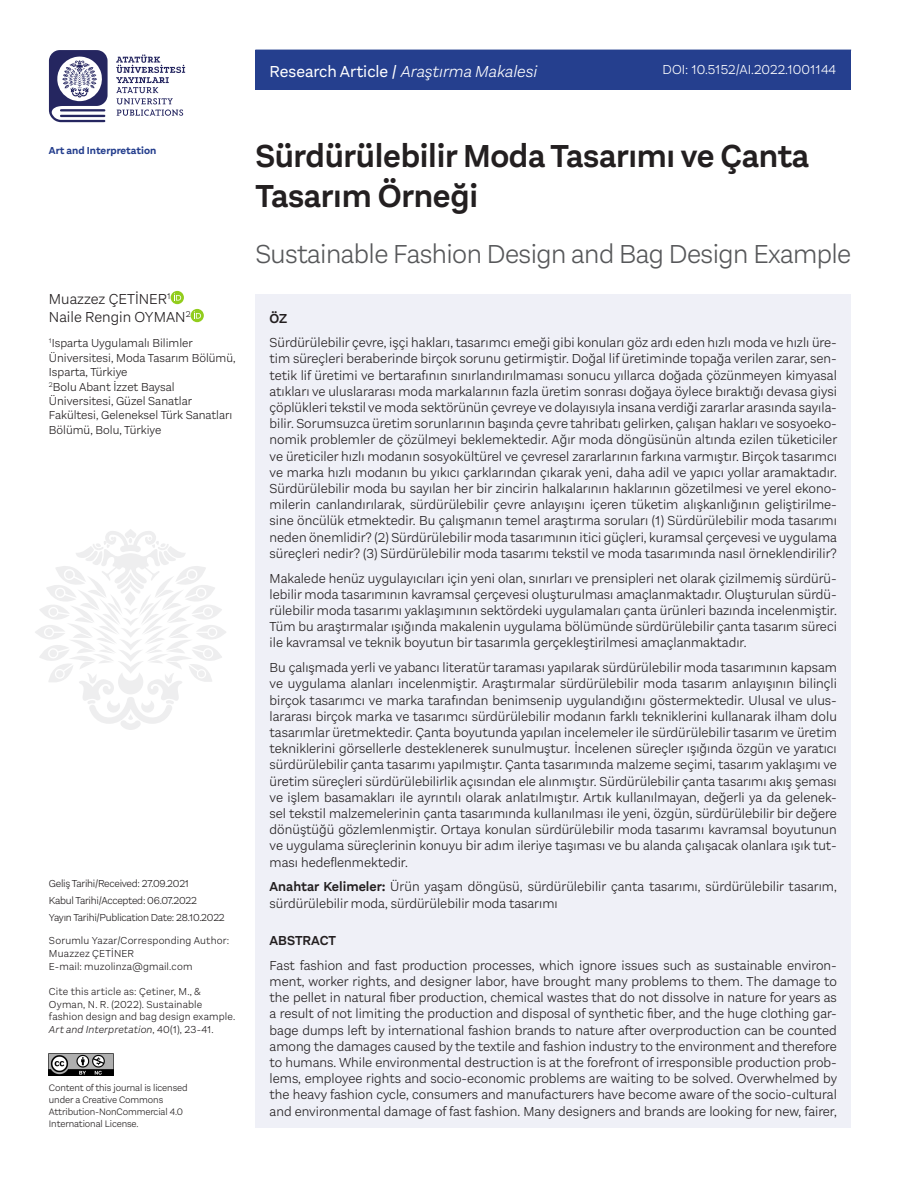
<style>
.page{position:relative;width:915px;height:1191px;background:#fff}
.page>*{position:absolute;margin:0;border:0;box-sizing:border-box;transform-origin:0 0}
.t1{font:600 33px/39.6px "Aestetico";letter-spacing:-.01em;color:#231f20}
.t2{font:300 27px "Aestetico";letter-spacing:-.02em;color:#57585a}
.t3{font:italic 300 16.5px "Aestetico";color:#fff}
.t4{font:300 15px/18px "Aestetico";color:#231f20}
.t5{font:300 13.5px/16.2px "Aestetico";color:#231f20;text-align:justify}
.t6{font:300 13.5px "Aestetico";color:#fff}
.t7{font:600 13.5px "Aestetico";color:#231f20}
.t8{font:300 12px/14.4px "Aestetico";color:#231f20}
.t9{font:300 10.5px/12.6px "Aestetico";letter-spacing:.01em;color:#231f20}
.t10{font:300 10.5px/16.8px "Aestetico";letter-spacing:-.025em;color:#231f20}
.t11{font:700 10.5px "Aestetico";color:#253f8e}
.t12{font:300 9.75px/12px "Aestetico";letter-spacing:-.01em;color:#231f20}
.s1{font-weight:400;font-style:normal}
.s2{font-style:italic}
.s3{font-weight:600}
</style>
<div class="page">
<svg style="left:35px;top:529px;width:191px;height:201px"></svg>
<svg style="left:116px;top:54px;width:69px;height:62px"></svg>
<svg style="left:49px;top:50px;width:58px;height:72px"></svg>
<div style="left:255px;top:50px;width:595px;height:39px;background:#253f8e"></div>
<div style="left:255px;top:294px;width:595px;height:48px;background:#eff0f7"></div>
<div style="left:255px;top:320px;width:595px;height:250px;background:#eff0f7"></div>
<div style="left:255px;top:556px;width:595px;height:103px;background:#eff0f7"></div>
<div style="left:255px;top:645px;width:595px;height:234px;background:#eff0f7"></div>
<div style="left:255px;top:864px;width:595px;height:64px;background:#eff0f7"></div>
<div style="left:255px;top:917px;width:595px;height:48px;background:#eff0f7"></div>
<div style="left:255px;top:943px;width:595px;height:185px;background:#eff0f7"></div>
<svg style="left:171px;top:291px;width:13px;height:13px"></svg>
<svg style="left:174px;top:293px;width:7px;height:7px"></svg>
<svg style="left:190px;top:309px;width:14px;height:13px"></svg>
<svg style="left:194px;top:311px;width:7px;height:7px"></svg>
<img style="left:49px;top:1053px;width:65px;height:22px">
<p class="t3" style="left:269px;top:62px;width:269px"><span class="s1">Research Article /</span> Araştırma Makalesi</p>
<p class="t6" style="left:662px;top:62px;width:175px">doi : 10.5152/AI.2022.1001144</p>
<p class="t11" style="left:49px;top:144px;width:109px">Art and Interpretation</p>
<p class="t4" style="left:49px;top:290px;width:143px">Muazzez ÇETİNER<sup>1<br></sup>Naile Rengin OYMAN<sup>2</sup></p>
<p class="t8" style="left:49px;top:336px;width:188px"><sup>1</sup>Isparta Uygulamalı Bilimler<br>Üniversitesi, Moda Tasarım Bölümü,<br>Isparta, Türkiye<br><sup>2</sup>Bolu Abant İzzet Baysal<br>Üniversitesi, Güzel Sanatlar<br>Fakültesi, Geleneksel Türk Sanatları<br>Bölümü, Bolu, Türkiye</p>
<p class="t10" style="left:49px;top:875px;width:177px">Geliş Tarihi/Received: 27.09.2021<br>Kabul Tarihi/Accepted: 06.07.2022<br>Yayın Tarihi/Publication Date: 28.10.2022</p>
<p class="t9" style="left:49px;top:934px;width:182px">Sorumlu Yazar/Corresponding Author:<br>Muazzez ÇETİNER<br>E-mail: muzolinza@gmail.com</p>
<p class="t9" style="left:49px;top:985px;width:188px">Cite this article as: Çetiner, M., &amp; Oyman, N. R. (2022). Sustainable fashion design and bag design example.<br><span class="s2">Art and Interpretation</span>, 40(1), 23-41.</p>
<p class="t12" style="left:49px;top:1081px;width:140px">Content of this journal is licensed under a Creative Commons<br>Attribution-NonCommercial 4.0<br>International License.</p>
<h1 class="t1" style="left:255px;top:137px;width:555px">Sürdürülebilir Moda Tasarımı ve Çanta<br>Tasarım Örneği</h1>
<h2 class="t2" style="left:255px;top:239px;width:597px">Sustainable Fashion Design and Bag Design Example</h2>
<p class="t7" style="left:269px;top:310px;width:19px">ÖZ</p>
<p class="t5" style="left:269px;top:334px;width:569px">Sürdürülebilir çevre, işçi hakları, tasarımcı emeği gibi konuları göz ardı eden hızlı moda ve hızlı üre&shy;tim süreçleri beraberinde birçok sorunu getirmiştir. Doğal lif üretiminde topağa verilen zarar, sen&shy;tetik lif üretimi ve bertarafının sınırlandırılmaması sonucu yıllarca doğada çözünmeyen kimyasal atıkları ve uluslararası moda markalarının fazla üretim sonrası doğaya öylece bıraktığı devasa giysi çöplükleri tekstil ve moda sektörünün çevreye ve dolayısıyla insana verdiği zararlar arasında sayıla&shy;bilir. Sorumsuzca üretim sorunlarının başında çevre tahribatı gelirken, çalışan hakları ve sosyoeko&shy;nomik problemler de çözülmeyi beklemektedir. Ağır moda döngüsünün altında ezilen tüketiciler ve üreticiler hızlı modanın sosyokültürel ve çevresel zararlarının farkına varmıştır. Birçok tasarımcı ve marka hızlı modanın bu yıkıcı çarklarından çıkarak yeni, daha adil ve yapıcı yollar aramaktadır.<br>Sürdürülebilir moda bu sayılan her bir zincirin halkalarının haklarının gözetilmesi ve yerel ekono&shy;milerin canlandırılarak, sürdürülebilir çevre anlayışını içeren tüketim alışkanlığının geliştirilme&shy;sine öncülük etmektedir. Bu çalışmanın temel araştırma soruları (1) Sürdürülebilir moda tasarımı neden önemlidir? (2) Sürdürülebilir moda tasarımının itici güçleri, kuramsal çerçevesi ve uygulama süreçleri nedir? (3) Sürdürülebilir moda tasarımı tekstil ve moda tasarımında nasıl örneklendirilir?</p>
<p class="t5" style="left:269px;top:570px;width:568px">Makalede henüz uygulayıcıları için yeni olan, sınırları ve prensipleri net olarak çizilmemiş sürdürü&shy;lebilir moda tasarımının kavramsal çerçevesi oluşturulması amaçlanmaktadır. Oluşturulan sürdü&shy;rülebilir moda tasarımı yaklaşımının sektördeki uygulamaları çanta ürünleri bazında incelenmiştir.<br>Tüm bu araştırmalar ışığında makalenin uygulama bölümünde sürdürülebilir çanta tasarım süreci ile kavramsal ve teknik boyutun bir tasarımla gerçekleştirilmesi amaçlanmaktadır.</p>
<p class="t5" style="left:269px;top:659px;width:568px">Bu çalışmada yerli ve yabancı literatür taraması yapılarak sürdürülebilir moda tasarımının kapsam ve uygulama alanları incelenmiştir. Araştırmalar sürdürülebilir moda tasarım anlayışının bilinçli birçok tasarımcı ve marka tarafından benimsenip uygulandığını göstermektedir. Ulusal ve ulus&shy;lararası birçok marka ve tasarımcı sürdürülebilir modanın farklı tekniklerini kullanarak ilham dolu tasarımlar üretmektedir. Çanta boyutunda yapılan incelemeler ile sürdürülebilir tasarım ve üretim tekniklerini görsellerle desteklenerek sunulmuştur. İncelenen süreçler ışığında özgün ve yaratıcı sürdürülebilir çanta tasarımı yapılmıştır. Çanta tasarımında malzeme seçimi, tasarım yaklaşımı ve üretim süreçleri sürdürülebilirlik açısından ele alınmıştır. Sürdürülebilir çanta tasarımı akış şeması ve işlem basamakları ile ayrıntılı olarak anlatılmıştır. Artık kullanılmayan, değerli ya da gelenek&shy;sel tekstil malzemelerinin çanta tasarımında kullanılması ile yeni, özgün, sürdürülebilir bir değere dönüştüğü gözlemlenmiştir. Ortaya konulan sürdürülebilir moda tasarımı kavramsal boyutunun ve uygulama süreçlerinin konuyu bir adım ileriye taşıması ve bu alanda çalışacak olanlara ışık tut&shy;ması hedeflenmektedir.</p>
<p class="t5" style="left:269px;top:878px;width:568px"><span class="s3">Anahtar Kelimeler:</span> Ürün yaşam döngüsü, sürdürülebilir çanta tasarımı, sürdürülebilir tasarım, sürdürülebilir moda, sürdürülebilir moda tasarımı</p>
<p class="t7" style="left:269px;top:932px;width:68px">ABSTRACT</p>
<p class="t5" style="left:269px;top:957px;width:568px">Fast fashion and fast production processes, which ignore issues such as sustainable environ&shy;ment, worker rights, and designer labor, have brought many problems to them. The damage to the pellet in natural fiber production, chemical wastes that do not dissolve in nature for years as a result of not limiting the production and disposal of synthetic fiber, and the huge clothing gar&shy;bage dumps left by international fashion brands to nature after overproduction can be counted among the damages caused by the textile and fashion industry to the environment and therefore to humans. While environmental destruction is at the forefront of irresponsible production prob&shy;lems, employee rights and socio-economic problems are waiting to be solved. Overwhelmed by the heavy fashion cycle, consumers and manufacturers have become aware of the socio-cultural and environmental damage of fast fashion. Many designers and brands are looking for new, fairer,</p>
</div>
